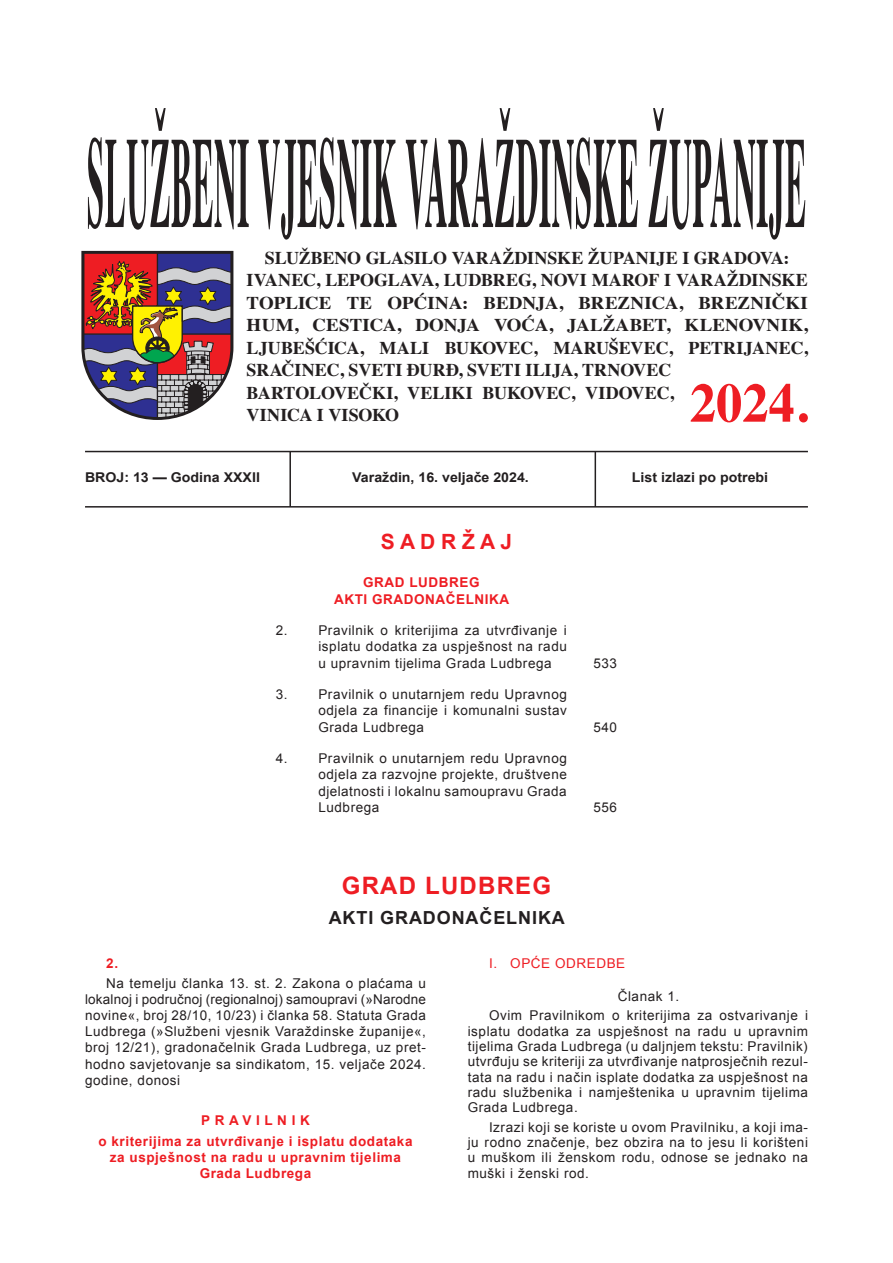
<style>
.page{position:relative;width:893px;height:1263px;background:#fff}
.page>*{position:absolute;margin:0;border:0;box-sizing:border-box;transform-origin:0 0}
.t1{font:700 55.2px "Times";color:#ee1d23;scale:.95 1}
.t2{font:700 24px "Arial";letter-spacing:.05em;color:#ee1d23}
.t3{font:700 21px "Arial";color:#ee1d23}
.t4{font:700 18px/22.5px "Times";color:#231f20}
.t5{font:700 18px "Arial";letter-spacing:.05em;color:#231f20}
.t6{font:13.5px/15.3px "Arial";letter-spacing:.04em;color:#231f20;text-align:justify}
.t7{font:700 13.5px/20.2px "Arial";letter-spacing:.04em;color:#ee1d23;text-align:center}
.t8{font:700 13.5px "Arial";color:#231f20;scale:1.05 1}
.t9{font:13.5px "Arial";letter-spacing:.04em;color:#ee1d23}
</style>
<div class="page">
<hr style="left:85px;top:451px;width:723px;height:1px;background:#231f20">
<hr style="left:85px;top:506px;width:723px;height:2px;background:#231f20">
<hr style="left:595px;top:451px;width:1px;height:56px;background:#231f20">
<hr style="left:289px;top:451px;width:2px;height:56px;background:#231f20">
<svg style="left:88px;top:108px;width:717px;height:132px"></svg>
<svg style="left:81px;top:250px;width:152px;height:170px;background:#94706a"></svg>
<p class="t4" style="left:247px;top:244px;width:563px;text-indent:18px">SLUŽBENO GLASILO VARAŽDINSKE ŽUPANIJE I GRADOVA:<br>IVANEC, LEPOGLAVA, LUDBREG, NOVI MAROF I VARAŽDINSKE TOPLICE TE OPĆINA: BEDNJA, BREZNICA, BREZNIČKI HUM, CESTICA, DONJA VOĆA, JALŽABET, KLENOVNIK, LJUBEŠĆICA, MALI BUKOVEC, MARUŠEVEC, PETRIJANEC, SRAČINEC, SVETI ĐURĐ, SVETI ILIJA, TRNOVEC BARTOLOVEČKI, VELIKI BUKOVEC, VIDOVEC,<br>VINICA I VISOKO</p>
<h1 class="t1" style="left:690px;top:350px;width:126px">2024.</h1>
<p class="t8" style="left:85px;top:468px;width:168px">BROJ: 13 — Godina XXXII</p>
<p class="t8" style="left:352px;top:468px;width:170px">Varaždin, 16. veljače 2024.</p>
<p class="t8" style="left:632px;top:468px;width:131px">List izlazi po potrebi</p>
<h3 class="t3" style="left:381px;top:528px;width:133px">S A D R Ž A J</h3>
<p class="t7" style="left:334px;top:574px;width:177px;line-height:16.5px">GRAD LUDBREG<br>AKTI GRADONAČELNIKA</p>
<p class="t6" style="left:318px;top:622px;width:250px;line-height:16.5px;text-indent:-43px">2. Pravilnik o kriterijima za utvrđivanje i isplatu dodatka za uspješnost na radu u upravnim tijelima Grada Ludbrega</p>
<p class="t6" style="left:318px;top:686px;width:250px;line-height:16.5px;text-indent:-43px">3. Pravilnik o unutarnjem redu Upravnog odjela za financije i komunalni sustav Grada Ludbrega</p>
<p class="t6" style="left:318px;top:750px;width:250px;line-height:16.5px;text-indent:-43px">4. Pravilnik o unutarnjem redu Upravnog odjela za razvojne projekte, društvene djelatnosti i lokalnu samoupravu Grada Ludbrega</p>
<h2 class="t2" style="left:342px;top:870px;width:211px">GRAD LUDBREG</h2>
<h3 class="t5" style="left:329px;top:906px;width:238px">AKTI GRADONAČELNIKA</h3>
<p class="t6" style="left:593px;top:655px;width:25px">533</p>
<p class="t6" style="left:593px;top:719px;width:25px">540</p>
<p class="t6" style="left:593px;top:800px;width:25px">556</p>
<p class="t7" style="left:106px;top:953px;width:13px">2.</p>
<p class="t6" style="left:85px;top:976px;width:342px;line-height:16px;text-indent:21px">Na temelju članka 13. st. 2. Zakona o plaćama u lokalnoj i područnoj (regionalnoj) samoupravi (»Narodne novine«, broj 28/10, 10/23) i članka 58. Statuta Grada Ludbrega (»Službeni vjesnik Varaždinske županije«, broj 12/21), gradonačelnik Grada Ludbrega, uz pret&shy;hodno savjetovanje sa sindikatom, 15. veljače 2024. godine, donosi</p>
<p class="t7" style="left:98px;top:1111px;width:316px">PRAVILNIK<br>o kriterijima za utvrđivanje i isplatu dodataka</p>
<p class="t7" style="left:110px;top:1149px;width:293px;line-height:16px">za uspješnost na radu u upravnim tijelima<br>Grada Ludbrega</p>
<p class="t9" style="left:489px;top:954px;width:138px">I. OPĆE ODREDBE</p>
<p class="t6" style="left:489px;top:986px;width:321px;line-height:19.5px;text-align:center">Članak 1.<br>Ovim Pravilnikom o kriterijima za ostvarivanje i</p>
<p class="t6" style="left:468px;top:1023px;width:342px">isplatu dodatka za uspješnost na radu u upravnim tijelima Grada Ludbrega (u daljnjem tekstu: Pravilnik) utvrđuju se kriteriji za utvrđivanje natprosječnih rezul&shy;tata na radu i način isplate dodatka za uspješnost na radu službenika i namještenika u upravnim tijelima Grada Ludbrega.</p>
<p class="t6" style="left:468px;top:1119px;width:342px;text-indent:21px">Izrazi koji se koriste u ovom Pravilniku, a koji ima&shy;ju rodno značenje, bez obzira na to jesu li korišteni u muškom ili ženskom rodu, odnose se jednako na muški i ženski rod.</p>
</div>
